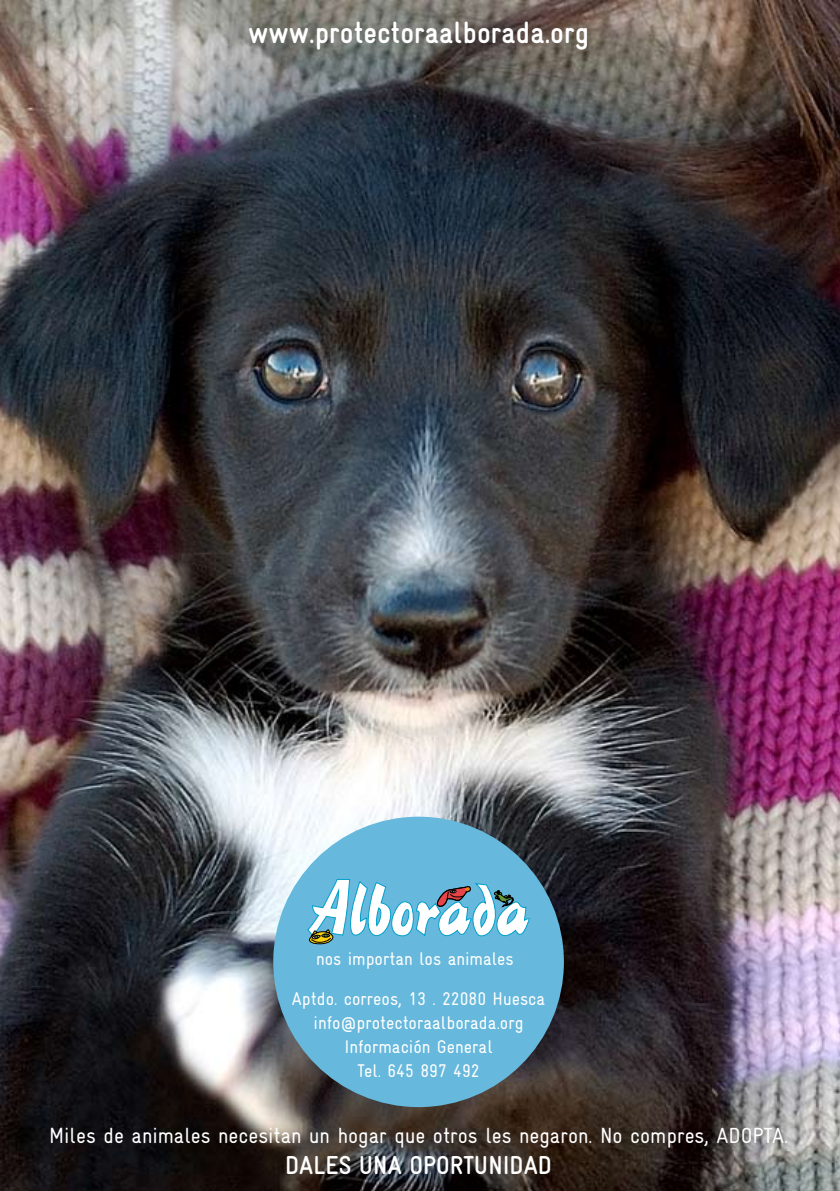
<style>
.page{position:relative;width:840px;height:1191px;background:#fff}
.page>*{position:absolute;margin:0;border:0;box-sizing:border-box;transform-origin:0 0}
.t1{font:700 condensed 30.8px "Gravur";color:#fff}
.t2{font:700 condensed 26px "Gravur";color:#fff}
.t3{font:condensed 22px "Gravur";color:#fff}
.t4{font:condensed 18.4px/24px "Gravur";color:#fff;text-align:center}
</style>
<div class="page">
<img style="left:0;top:0;width:839px;height:1191px">
<div style="left:273px;top:816px;width:290px;height:291px;background:#66b8dc;border-radius:50%"></div>
<svg style="left:307px;top:879px;width:223px;height:65px"></svg>
<h1 class="t1" style="left:248px;top:15px;width:342px">www.protectoraalborada.org</h1>
<p class="t4" style="left:316px;top:946px;width:199px">nos importan los animales</p>
<p class="t4" style="left:292px;top:986px;width:255px">Aptdo. correos, 13 . 22080 Huesca info@protectoraalborada.org<br>Información General<br>Tel. 645 897 492</p>
<p class="t3" style="left:49px;top:1123px;width:740px">Miles de animales necesitan un hogar que otros les negaron. No compres, ADOPTA.</p>
<h2 class="t2" style="left:285px;top:1150px;width:268px">DALES UNA OPORTUNIDAD</h2>
</div>
